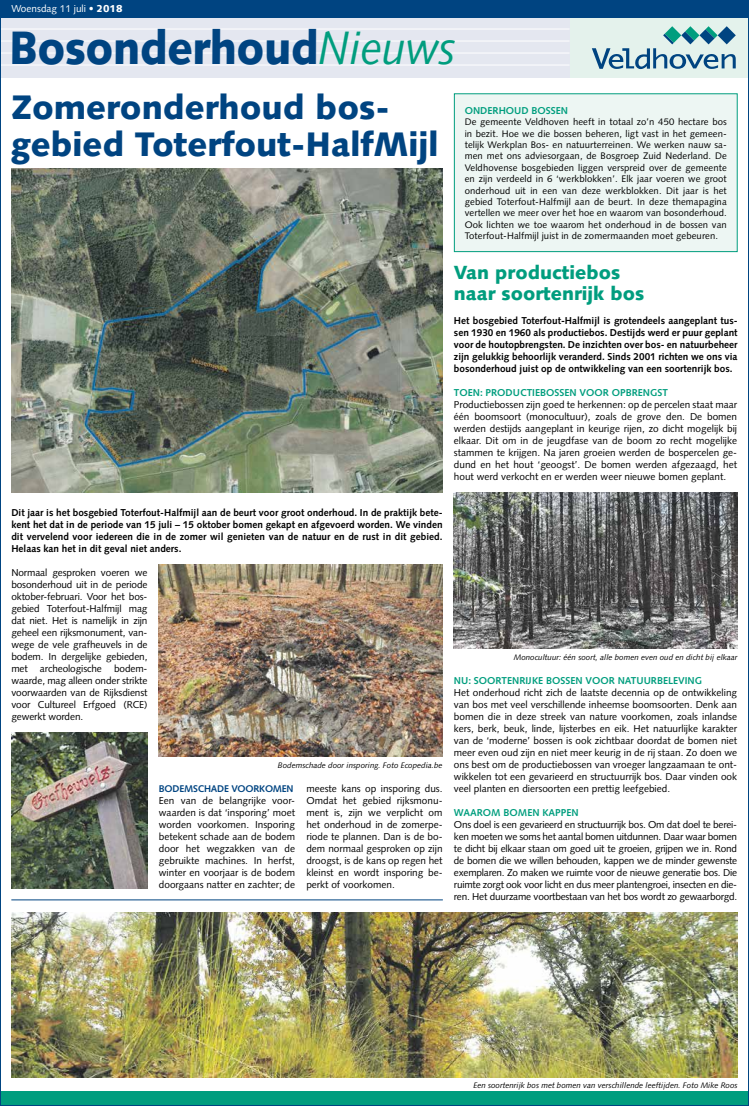
<style>
.page{position:relative;width:749px;height:1106px;background:#fff}
.page>*{position:absolute;margin:0;border:0;box-sizing:border-box;transform-origin:0 0}
.t1{font:900 46.8px "Syntax LT Std";letter-spacing:-.01em;color:#004481;scale:.92 1}
.t2{font:900 34px/37px "Syntax LT Std";color:#004481}
.t3{font:900 19px/21px "Syntax LT Std";color:#009d7e}
.t4{font:10px/12px "Syntax LT Std";color:#000;text-align:justify}
.t5{font:700 10px/12px "Syntax LT Std";color:#000;text-align:justify}
.t6{font:700 10px "Syntax LT Std";color:#009e7e}
.t7{font:10px "Syntax LT Std";color:#fff}
.t8{font:700 9.8px "Syntax LT Std";letter-spacing:-.02em;color:#004481}
.t9{font:9.5px/11.4px "Syntax LT Std";letter-spacing:.01em;color:#000;text-align:justify}
.t10{font:italic 8px "Syntax LT Std";color:#000}
.s1{font-weight:900}
.s2{font-weight:400;font-style:italic;color:#009d7e}
</style>
<div class="page">
<div style="left:0;top:1091px;width:748px;height:15px;background:#009d7e"></div>
<img style="left:454px;top:492px;width:283px;height:156px">
<div style="left:454px;top:94px;width:283px;height:158px;background:#edf6f3"></div>
<div style="left:453px;top:93px;width:284px;height:159px;border:1px solid #009d7e"></div>
<div style="left:569px;top:17px;width:179px;height:60px;background:#e4f2ec"></div>
<div style="left:0;top:17px;width:569px;height:60px;background:#e4e7f0"></div>
<hr style="left:0;top:29px;width:569px;height:1px;background:#fff">
<hr style="left:0;top:41px;width:569px;height:1px;background:#fff">
<hr style="left:0;top:53px;width:569px;height:1px;background:#fff">
<hr style="left:0;top:65px;width:569px;height:1px;background:#fff">
<div style="left:0;top:0;width:748px;height:17px;background:#004481"></div>
<svg style="left:591px;top:17px;width:144px;height:52px"></svg>
<img style="left:11px;top:168px;width:431px;height:324px">
<hr style="left:11px;top:899px;width:431px;height:1px;background:#004481">
<img style="left:11px;top:732px;width:136px;height:156px">
<img style="left:159px;top:564px;width:283px;height:192px">
<img style="left:11px;top:912px;width:726px;height:165px">
<p class="t7" style="left:11px;top:3px;width:113px">Woensdag 11 juli • <span class="s1">2018</span></p>
<h1 class="t1" style="left:9px;top:20px;width:487px">Bosonderhoud<span class="s2">Nieuws</span></h1>
<h2 class="t2" style="left:11px;top:89px;width:428px">Zomeronderhoud bos&shy;gebied Toterfout-HalfMijl</h2>
<p class="t6" style="left:464px;top:104px;width:105px">ONDERHOUD BOSSEN</p>
<p class="t9" style="left:464px;top:116px;width:263px">De gemeente Veldhoven heeft in totaal zo’n 450 hectare bos in bezit. Hoe we die bossen beheren, ligt vast in het gemeen&shy;telijk Werkplan Bos- en natuurterreinen. We werken nauw sa&shy;men met ons adviesorgaan, de Bosgroep Zuid Nederland. De Veldhovense bosgebieden liggen verspreid over de gemeente en zijn verdeeld in 6 ‘werkblokken’. Elk jaar voeren we groot onderhoud uit in een van deze werkblokken. Dit jaar is het gebied Toterfout-Halfmijl aan de beurt. In deze themapagina vertellen we meer over het hoe en waarom van bosonderhoud.<br>Ook lichten we toe waarom het onderhoud in de bossen van Toterfout-Halfmijl juist in de zomermaanden moet gebeuren.</p>
<h3 class="t3" style="left:454px;top:262px;width:192px">Van productiebos naar soortenrijk bos</h3>
<p class="t5" style="left:454px;top:315px;width:285px">Het bosgebied Toterfout-Halfmijl is grotendeels aangeplant tus&shy;sen 1930 en 1960 als productiebos. Destijds werd er puur geplant voor de houtopbrengsten. De inzichten over bos- en natuurbeheer zijn gelukkig behoorlijk veranderd. Sinds 2001 richten we ons via bosonderhoud juist op de ontwikkeling van een soortenrijk bos.</p>
<p class="t5" style="left:11px;top:507px;width:432px">Dit jaar is het bosgebied Toterfout-Halfmijl aan de beurt voor groot onderhoud. In de praktijk bete&shy;kent het dat in de periode van 15 juli – 15 oktober bomen gekapt en afgevoerd worden. We vinden dit vervelend voor iedereen die in de zomer wil genieten van de natuur en de rust in dit gebied.<br>Helaas kan het in dit geval niet anders.</p>
<p class="t4" style="left:11px;top:567px;width:138px">Normaal gesproken voeren we bosonderhoud uit in de periode oktober-februari. Voor het bos&shy;gebied Toterfout-Halfmijl mag dat niet. Het is namelijk in zijn geheel een rijksmonument, van&shy;wege de vele grafheuvels in de bodem. In dergelijke gebieden, met archeologische bodem&shy;waarde, mag alleen onder strikte voorwaarden van de Rijksdienst voor Cultureel Erfgoed (RCE) gewerkt worden.</p>
<p class="t10" style="left:278px;top:761px;width:166px">Bodemschade door insporing. Foto Ecopedia.be</p>
<p class="t8" style="left:159px;top:783px;width:136px">BODEMSCHADE VOORKOMEN</p>
<p class="t4" style="left:159px;top:795px;width:138px">Een van de belangrijke voor&shy;waarden is dat ‘insporing’ moet worden voorkomen. Insporing betekent schade aan de bodem door het wegzakken van de gebruikte machines. In herfst, winter en voorjaar is de bodem doorgaans natter en zachter; de</p>
<p class="t4" style="left:306px;top:783px;width:138px">meeste kans op insporing dus.<br>Omdat het gebied rijksmonu&shy;ment is, zijn we verplicht om het onderhoud in de zomerpe&shy;riode te plannen. Dan is de bo&shy;dem normaal gesproken op zijn droogst, is de kans op regen het kleinst en wordt insporing be&shy;perkt of voorkomen.</p>
<p class="t6" style="left:454px;top:387px;width:215px">TOEN: PRODUCTIEBOSSEN VOOR OPBRENGST</p>
<p class="t4" style="left:454px;top:399px;width:285px">Productiebossen zijn goed te herkennen: op de percelen staat maar één boomsoort (monocultuur), zoals de grove den. De bomen werden destijds aangeplant in keurige rijen, zo dicht mogelijk bij elkaar. Dit om in de jeugdfase van de boom zo recht mogelijke stammen te krijgen. Na jaren groeien werden de bospercelen ge&shy;dund en het hout ‘geoogst’. De bomen werden afgezaagd, het hout werd verkocht en er werden weer nieuwe bomen geplant.</p>
<p class="t10" style="left:513px;top:653px;width:225px">Monocultuur: één soort, alle bomen even oud en dicht bij elkaar</p>
<p class="t6" style="left:454px;top:675px;width:249px">NU: SOORTENRIJKE BOSSEN VOOR NATUURBELEVING</p>
<p class="t4" style="left:454px;top:687px;width:285px">Het onderhoud richt zich de laatste decennia op de ontwikkeling van bos met veel verschillende inheemse boomsoorten. Denk aan bomen die in deze streek van nature voorkomen, zoals inlandse kers, berk, beuk, linde, lijsterbes en eik. Het natuurlijke karakter van de ‘moderne’ bossen is ook zichtbaar doordat de bomen niet meer even oud zijn en niet meer keurig in de rij staan. Zo doen we ons best om de productiebossen van vroeger langzaamaan te ont&shy;wikkelen tot een gevarieerd en structuurrijk bos. Daar vinden ook veel planten en diersoorten een prettig leefgebied.</p>
<p class="t6" style="left:454px;top:807px;width:126px">WAAROM BOMEN KAPPEN</p>
<p class="t4" style="left:454px;top:819px;width:285px">Ons doel is een gevarieerd en structuurrijk bos. Om dat doel te berei&shy;ken moeten we soms het aantal bomen uitdunnen. Daar waar bomen te dicht bij elkaar staan om goed uit te groeien, grijpen we in. Rond de bomen die we willen behouden, kappen we de minder gewenste exemplaren. Zo maken we ruimte voor de nieuwe generatie bos. Die ruimte zorgt ook voor licht en dus meer plantengroei, insecten en die&shy;ren. Het duurzame voortbestaan van het bos wordt zo gewaarborgd.</p>
<p class="t10" style="left:473px;top:1080px;width:266px">Een soortenrijk bos met bomen van verschillende leeftijden. Foto Mike Roos</p>
</div>
